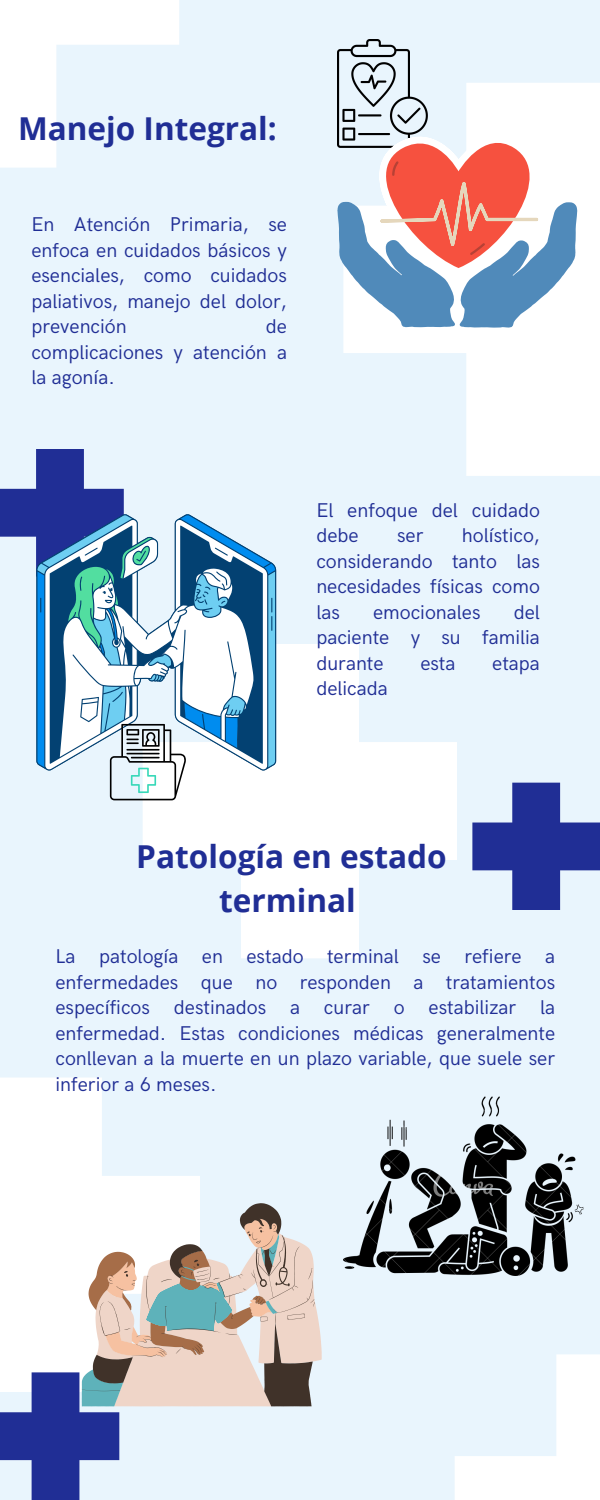
<style>
.page{position:relative;width:600px;height:1500px;background:#e9f5fd}
.page>*{position:absolute;margin:0;border:0;box-sizing:border-box;transform-origin:0 0}
.t1{font:700 31.6px/43.5px "Open Sans";color:#202e95;text-align:center}
.t2{font:700 31.5px "Open Sans";color:#202e95}
.t3{font:20px/25.5px "HK Grotesk";color:#202e95;text-align:justify}
</style>
<div class="page">
<svg style="left:343px;top:83px;width:257px;height:393px;fill:#fff"></svg>
<svg style="left:0;top:0;width:179px;height:168px"></svg>
<svg style="left:143px;top:644px;width:314px;height:314px;fill:#fff"></svg>
<svg style="left:0;top:1078px;width:200px;height:141px;fill:#fff"></svg>
<svg style="left:472px;top:783px;width:128px;height:127px"></svg>
<svg style="left:315px;top:1303px;width:7px;height:58px"></svg>
<svg style="left:82px;top:1203px;width:233px;height:203px"></svg>
<svg style="left:0;top:1219px;width:279px;height:281px"></svg>
<svg style="left:455px;top:1354px;width:145px;height:146px"></svg>
<img style="left:337px;top:40px;width:90px;height:88px">
<svg style="left:337px;top:128px;width:240px;height:200px;background:#c5b0ba"></svg>
<svg style="left:0;top:449px;width:124px;height:88px"></svg>
<svg style="left:36px;top:514px;width:240px;height:257px"></svg>
<svg style="left:110px;top:724px;width:76px;height:76px"></svg>
<img style="left:343px;top:1096px;width:240px;height:180px">
<h1 class="t2" style="left:18px;top:106px;width:260px">Manejo Integral:</h1>
<p class="t3" style="left:31px;top:212px;width:257px">En Atención Primaria, se enfoca en cuidados básicos y esenciales, como cuidados paliativos, manejo del dolor, prevención</p>
<p class="t3" style="left:31px;top:314px;width:257px;text-indent:234px">de complicaciones y atención a la agonía.</p>
<p class="t3" style="left:316px;top:498px;width:225px">El enfoque del cuidado debe</p>
<p class="t3" style="left:316px;top:523px;width:225px;text-indent:145px">holístico, considerando tanto las necesidades físicas como las</p>
<p class="t3" style="left:397px;top:523px;width:28px">ser</p>
<p class="t3" style="left:316px;top:600px;width:225px;text-indent:197px">del paciente y su familia durante</p>
<p class="t3" style="left:373px;top:600px;width:109px">emocionales</p>
<p class="t3" style="left:420px;top:651px;width:37px">esta</p>
<p class="t3" style="left:492px;top:651px;width:49px">etapa</p>
<p class="t3" style="left:316px;top:676px;width:73px">delicada</p>
<p class="t1" style="left:136px;top:834px;width:312px">Patología en estado terminal</p>
<p class="t3" style="left:56px;top:944px;width:501px">La patología en estado terminal se refiere a enfermedades que no responden a tratamientos específicos destinados a curar o estabilizar la enfermedad. Estas condiciones médicas generalmente conllevan a la muerte en un plazo variable, que suele ser inferior a 6 meses.</p>
</div>
